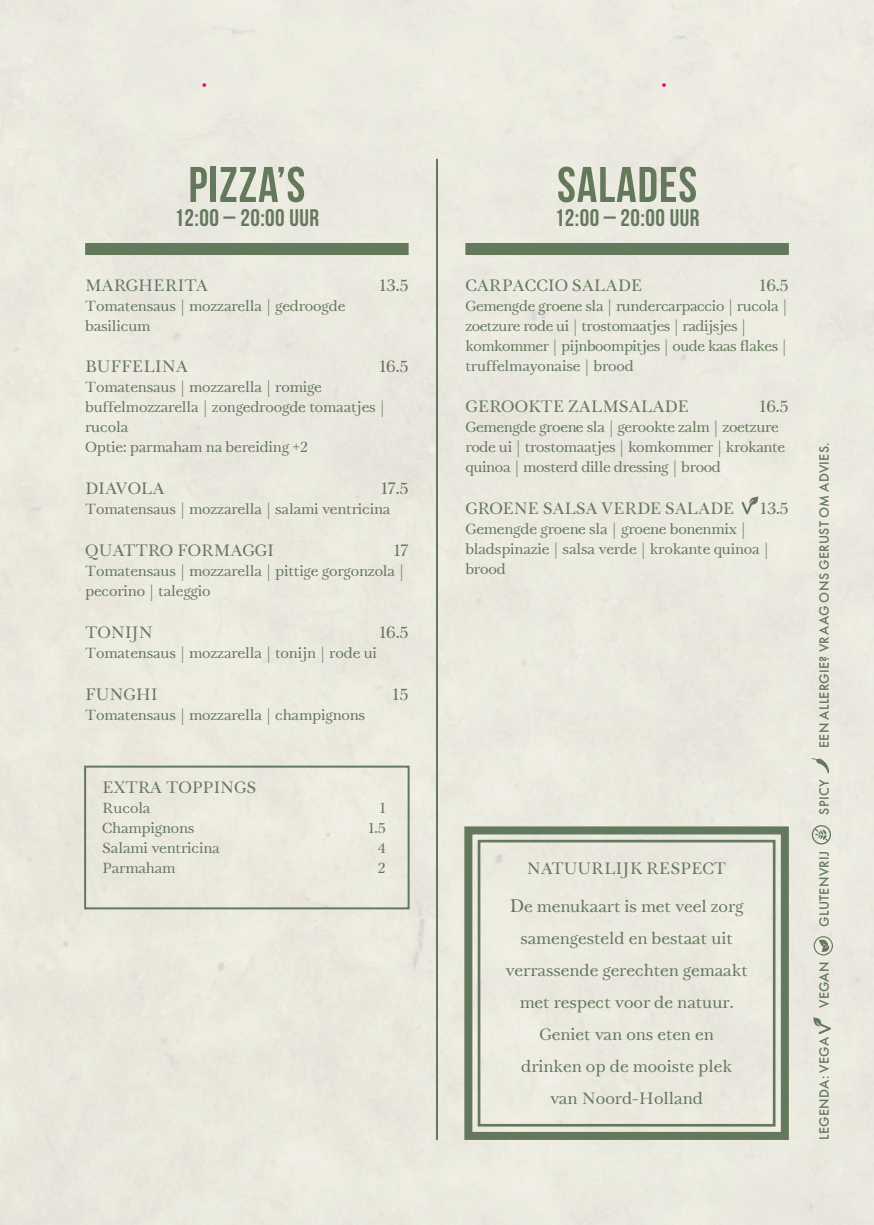
<style>
.page{position:relative;width:874px;height:1225px;background:#fff}
.page>*{position:absolute;margin:0;border:0;box-sizing:border-box;transform-origin:0 0}
.t1{font:700 50px "Bebas Neue";letter-spacing:.02em;color:#64785b}
.t2{font:700 24px "Bebas Neue";letter-spacing:.02em;color:#64785b}
.t3{font:18px/32px "Tryst";letter-spacing:-.01em;color:#64785b;text-align:center}
.t4{font:16px/20px "Tryst";letter-spacing:-.01em;color:#64785b}
.t5{font:500 14px "Futura PT";letter-spacing:.025em;color:#64785b}
.s1{font-size:20px}
</style>
<div class="page">
<div style="left:0;top:0;width:873px;height:1225px;background:#ebeae0"></div>
<svg style="left:812px;top:1017px;width:18px;height:17px"></svg>
<div style="left:813px;top:936px;width:19px;height:19px;border:1px solid #64785b;border-radius:50%"></div>
<svg style="left:818px;top:939px;width:11px;height:13px"></svg>
<svg style="left:811px;top:825px;width:19px;height:19px"></svg>
<svg style="left:810px;top:758px;width:18px;height:15px"></svg>
<div style="left:85px;top:243px;width:323px;height:12px;background:#64785b"></div>
<div style="left:465px;top:243px;width:323px;height:12px;background:#64785b"></div>
<svg style="left:741px;top:496px;width:17px;height:18px"></svg>
<div style="left:84px;top:765px;width:325px;height:144px;border:2px solid #64785b"></div>
<svg style="left:202px;top:83px;width:4px;height:4px"></svg>
<svg style="left:661px;top:83px;width:4px;height:4px"></svg>
<hr style="left:436px;top:159px;width:2px;height:981px;background:#64785b">
<svg style="left:460px;top:822px;width:332px;height:322px;background:#ddded1"></svg>
<div style="left:477px;top:839px;width:298px;height:287px;border:3px solid #64785b"></div>
<h1 class="t1" style="left:188px;top:157px;width:118px">PIZZA’S</h1>
<h2 class="t2" style="left:174px;top:204px;width:146px">12:00 – 20:00 UUR</h2>
<p class="t3" style="left:85px;top:270px;width:125px">MARGHERITA</p>
<p class="t3" style="left:379px;top:270px;width:31px">13.5</p>
<p class="t4" style="left:85px;top:297px;width:262px">Tomatensaus | mozzarella | gedroogde basilicum</p>
<p class="t3" style="left:85px;top:352px;width:104px">BUFFELINA</p>
<p class="t3" style="left:379px;top:352px;width:31px">16.5</p>
<p class="t4" style="left:85px;top:379px;width:302px">Tomatensaus | mozzarella | romige buffelmozzarella | zongedroogde tomaatjes | rucola<br>Optie: parmaham na bereiding +2</p>
<p class="t3" style="left:85px;top:474px;width:81px">DIAVOLA</p>
<p class="t3" style="left:380px;top:474px;width:29px">17.5</p>
<p class="t4" style="left:85px;top:500px;width:307px">Tomatensaus | mozzarella | salami ventricina</p>
<p class="t3" style="left:85px;top:536px;width:191px">QUATTRO FORMAGGI</p>
<p class="t3" style="left:393px;top:536px;width:17px">17</p>
<p class="t4" style="left:85px;top:562px;width:321px">Tomatensaus | mozzarella | pittige gorgonzola | pecorino | taleggio</p>
<p class="t3" style="left:85px;top:618px;width:69px">TONIJN</p>
<p class="t3" style="left:379px;top:618px;width:31px">16.5</p>
<p class="t4" style="left:85px;top:644px;width:293px">Tomatensaus | mozzarella | tonijn | rode ui</p>
<p class="t3" style="left:85px;top:680px;width:74px">FUNGHI</p>
<p class="t3" style="left:392px;top:680px;width:18px">15</p>
<p class="t4" style="left:85px;top:706px;width:281px">Tomatensaus | mozzarella | champignons</p>
<p class="t3" style="left:102px;top:773px;width:156px">EXTRA TOPPINGS</p>
<p class="t4" style="left:102px;top:799px;width:50px">Rucola</p>
<p class="t4" style="left:379px;top:799px;width:8px">1</p>
<p class="t4" style="left:102px;top:819px;width:94px">Champignons</p>
<p class="t4" style="left:368px;top:819px;width:19px">1.5</p>
<p class="t4" style="left:102px;top:839px;width:119px">Salami ventricina</p>
<p class="t4" style="left:377px;top:839px;width:10px">4</p>
<p class="t4" style="left:102px;top:859px;width:75px">Parmaham</p>
<p class="t4" style="left:377px;top:859px;width:10px">2</p>
<h1 class="t1" style="left:557px;top:157px;width:141px">SALADES</h1>
<h2 class="t2" style="left:554px;top:204px;width:146px">12:00 – 20:00 UUR</h2>
<p class="t3" style="left:465px;top:270px;width:178px">CARPACCIO SALADE</p>
<p class="t3" style="left:758px;top:270px;width:31px">16.5</p>
<p class="t4" style="left:465px;top:297px;width:324px">Gemengde groene sla | rundercarpaccio | rucola | zoetzure rode ui | trostomaatjes | radijsjes | komkommer | pijnboompitjes | oude kaas flakes | truffelmayonaise | brood</p>
<p class="t3" style="left:465px;top:392px;width:225px">GEROOKTE ZALMSALADE</p>
<p class="t3" style="left:758px;top:392px;width:31px">16.5</p>
<p class="t4" style="left:465px;top:419px;width:321px">Gemengde groene sla | gerookte zalm | zoetzure rode ui | trostomaatjes | komkommer | krokante quinoa | mosterd dille dressing | brood</p>
<p class="t3" style="left:465px;top:494px;width:270px">GROENE SALSA VERDE SALADE</p>
<p class="t3" style="left:759px;top:494px;width:30px">13.5</p>
<p class="t4" style="left:465px;top:520px;width:305px">Gemengde groene sla | groene bonenmix | bladspinazie | salsa verde | krokante quinoa | brood</p>
<p class="t3" style="left:509px;top:851px;width:235px;line-height:37.6px">NATUURLIJK RESPECT<br><span class="s1">D</span>e menukaart is met veel zorg</p>
<p class="t3" style="left:505px;top:924px;width:243px">samengesteld en bestaat uit verrassende gerechten gemaakt met respect voor de natuur.<br>Geniet van ons eten en<br>drinken op de mooiste plek van Noord-Holland</p>
<p class="t5" style="left:815px;top:748px;width:307px;rotate:-90deg">EEN ALLERGIE? VRAAG ONS GERUST OM ADVIES.</p>
<p class="t5" style="left:815px;top:815px;width:37px;rotate:-90deg">SPICY</p>
<p class="t5" style="left:815px;top:927px;width:78px;rotate:-90deg">GLUTENVRIJ</p>
<p class="t5" style="left:815px;top:1008px;width:48px;rotate:-90deg">VEGAN</p>
<p class="t5" style="left:815px;top:1139px;width:104px;rotate:-90deg">LEGENDA: VEGA</p>
</div>
